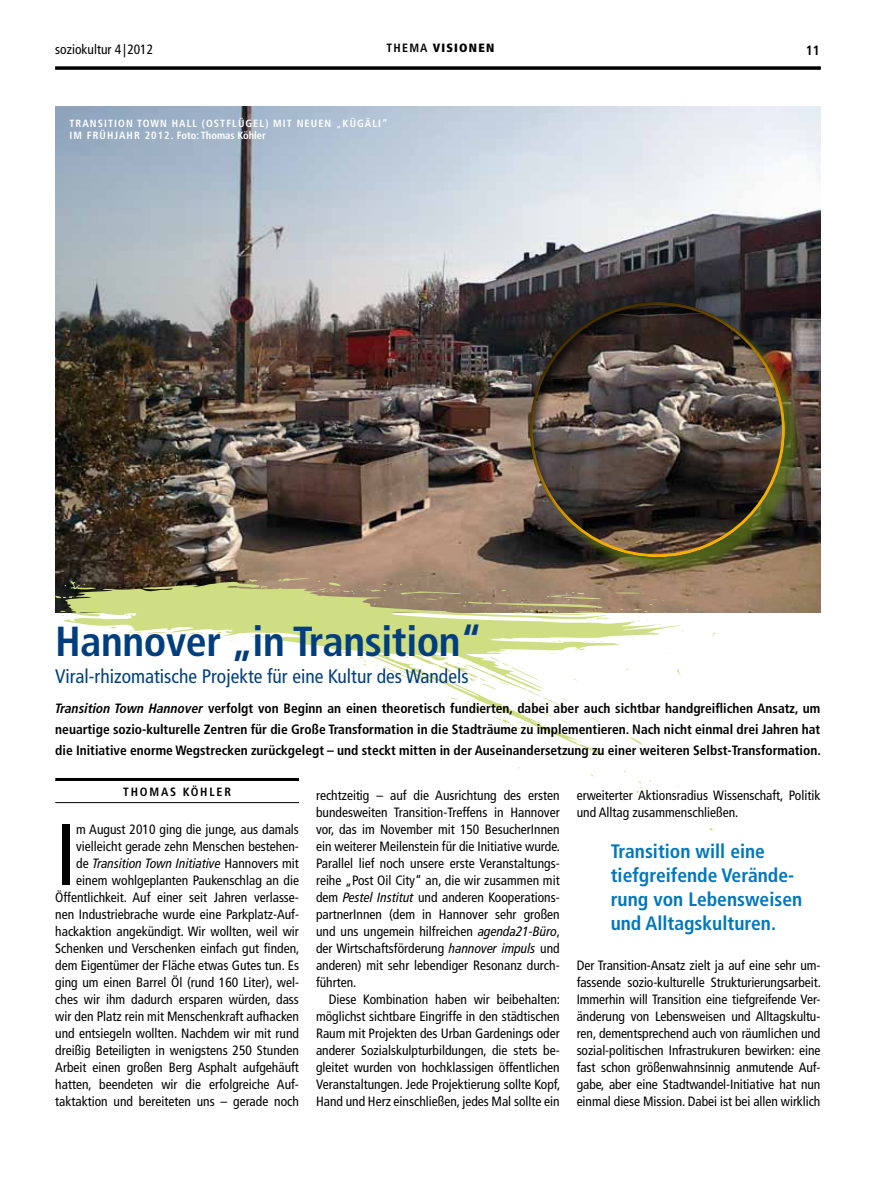
<style>
.page{position:relative;width:893px;height:1191px;background:#fff}
.page>*{position:absolute;margin:0;border:0;box-sizing:border-box;transform-origin:0 0}
.t1{font:condensed 86.55px "Frutiger LT Com";color:#000}
.t2{font:700 condensed 42px "Frutiger LT Com";letter-spacing:-.01em;color:#003e7e}
.t3{font:700 condensed 19.5px/24px "Frutiger LT Com";color:#0077bd}
.t4{font:condensed 19.5px "Frutiger LT Com";color:#003e7e}
.t5{font:condensed 13.5px/17px "Frutiger LT Com";color:#000;text-align:justify}
.t6{font:700 condensed 13.5px/21px "Frutiger LT Com";color:#000;text-align:justify}
.t7{font:900 condensed 12px "Frutiger LT Com";letter-spacing:.1em;color:#000}
.t8{font:700 condensed 12px "Frutiger LT Com";letter-spacing:.15em;color:#000}
.t9{font:700 condensed 10.5px/12px "Frutiger LT Com";letter-spacing:.1em;color:#fff}
.s1{font-weight:700}
.s2{font-weight:400}
.s3{font-style:italic}
</style>
<div class="page">
<img style="left:55px;top:106px;width:766px;height:506px">
<hr style="left:55px;top:67px;width:766px;height:3px;background:#000">
<hr style="left:55px;top:778px;width:244px;height:3px;background:#000">
<hr style="left:55px;top:802px;width:244px;height:1px;background:#000">
<div style="left:532px;top:304px;width:272px;height:272px;background:#5b731a;opacity:.77"></div>
<div style="left:528px;top:300px;width:258px;height:258px;background:#000;opacity:.75"></div>
<svg style="left:63px;top:582px;width:618px;height:173px"></svg>
<svg style="left:187px;top:587px;width:13px;height:2px"></svg>
<svg style="left:315px;top:624px;width:14px;height:4px"></svg>
<svg style="left:336px;top:635px;width:15px;height:1px"></svg>
<svg style="left:352px;top:626px;width:27px;height:2px"></svg>
<svg style="left:404px;top:637px;width:18px;height:2px"></svg>
<svg style="left:55px;top:595px;width:20px;height:3px"></svg>
<svg style="left:65px;top:581px;width:34px;height:8px"></svg>
<svg style="left:124px;top:630px;width:51px;height:13px"></svg>
<svg style="left:191px;top:643px;width:6px;height:2px"></svg>
<svg style="left:184px;top:632px;width:19px;height:5px"></svg>
<svg style="left:217px;top:632px;width:6px;height:5px"></svg>
<svg style="left:229px;top:636px;width:17px;height:11px"></svg>
<svg style="left:247px;top:579px;width:22px;height:10px"></svg>
<svg style="left:342px;top:646px;width:35px;height:22px"></svg>
<svg style="left:278px;top:578px;width:108px;height:18px;background:#ae9876"></svg>
<svg style="left:401px;top:655px;width:8px;height:3px"></svg>
<svg style="left:384px;top:666px;width:42px;height:20px"></svg>
<svg style="left:432px;top:640px;width:175px;height:102px"></svg>
<svg style="left:629px;top:737px;width:15px;height:9px"></svg>
<svg style="left:636px;top:781px;width:6px;height:12px"></svg>
<svg style="left:395px;top:583px;width:272px;height:47px;background:#b8ad88"></svg>
<svg style="left:677px;top:668px;width:4px;height:9px"></svg>
<p class="t5" style="left:55px;top:41px;width:99px">soziokultur 4 |2012</p>
<p class="t7" style="left:387px;top:40px;width:109px"><span class="s1">THEMA</span> VISIONEN</p>
<p class="t6" style="left:806px;top:40px;width:16px">11</p>
<p class="t9" style="left:70px;top:117px;width:320px">TRANSITION TOWN HALL (OSTFLÜGEL) MIT NEUEN <span class="s2">„</span>KÜGÄLI”<br>IM FRÜHJAHR 2012. Foto: Thomas Köhler</p>
<h2 class="t2" style="left:55px;top:617px;width:428px">Hannover „in Transition“</h2>
<h3 class="t4" style="left:55px;top:665px;width:415px">Viral-rhizomatische Projekte für eine Kultur des Wandels</h3>
<p class="t6" style="left:55px;top:698px;width:767px"><span class="s3">Transition Town Hannover</span> verfolgt von Beginn an einen theoretisch fundierten, dabei aber auch sichtbar handgreiflichen Ansatz, um neuartige sozio-kulturelle Zentren für die Große Transformation in die Stadträume zu implementieren. Nach nicht einmal drei Jahren hat die Initiative enorme Wegstrecken zurückgelegt – und steckt mitten in der Auseinandersetzung zu einer weiteren Selbst-Transformation.</p>
<p class="t8" style="left:123px;top:784px;width:109px">THOMAS KÖHLER</p>
<p class="t5" style="left:55px;top:820px;width:246px;text-align:right">m August 2010 ging die junge, aus damals vielleicht gerade zehn Menschen bestehen-<br>de <span class="s3">Transition Town Initiative</span> Hannovers mit einem wohlgeplanten Paukenschlag an die Öffentlichkeit. Auf einer seit Jahren verlasse&shy;nen Industriebrache wurde eine Parkplatz-Auf&shy;hackaktion angekündigt. Wir wollten, weil wir Schenken und Verschenken einfach gut finden, dem Eigentümer der Fläche etwas Gutes tun. Es ging um einen Barrel Öl (rund 160 Liter), wel&shy;ches wir ihm dadurch ersparen würden, dass wir den Platz rein mit Menschenkraft aufhacken und entsiegeln wollten. Nachdem wir mit rund dreißig Beteiligten in wenigstens 250 Stunden Arbeit einen großen Berg Asphalt aufgehäuft hatten, beendeten wir die erfolgreiche Auf&shy;taktaktion und bereiteten uns – gerade noch</p>
<h1 class="t1" style="left:55px;top:804px;width:22px">I</h1>
<p class="t5" style="left:316px;top:786px;width:246px">rechtzeitig – auf die Ausrichtung des ersten bundesweiten Transition-Treffens in Hannover vor, das im November mit 150 BesucherInnen ein weiterer Meilenstein für die Initiative wurde.<br>Parallel lief noch unsere erste Veranstaltungs&shy;reihe „Post Oil City“ an, die wir zusammen mit dem <span class="s3">Pestel Institut</span> und anderen Kooperations&shy;partnerInnen (dem in Hannover sehr großen und uns ungemein hilfreichen <span class="s3">agenda21-Büro</span>, der Wirtschaftsförderung <span class="s3">hannover impuls</span> und anderen) mit sehr lebendiger Resonanz durch&shy;führten.</p>
<p class="t5" style="left:316px;top:990px;width:246px;text-indent:13px">Diese Kombination haben wir beibehalten: möglichst sichtbare Eingriffe in den städtischen Raum mit Projekten des Urban Gardenings oder anderer Sozialskulpturbildungen, die stets be&shy;gleitet wurden von hochklassigen öffentlichen Veranstaltungen. Jede Projektierung sollte Kopf, Hand und Herz einschließen, jedes Mal sollte ein</p>
<p class="t5" style="left:577px;top:786px;width:245px">erweiterter Aktionsradius Wissenschaft, Politik und Alltag zusammenschließen.</p>
<h3 class="t3" style="left:611px;top:839px;width:193px">Transition will eine tiefgreifende Verände&shy;rung von Lebensweisen und Alltagskulturen.</h3>
<p class="t5" style="left:577px;top:956px;width:246px">Der Transition-Ansatz zielt ja auf eine sehr um&shy;fassende sozio-kulturelle Strukturierungsarbeit.<br>Immerhin will Transition eine tiefgreifende Ver&shy;änderung von Lebensweisen und Alltagskultu&shy;ren, dementsprechend auch von räumlichen und sozial-politischen Infrastrukuren bewirken: eine fast schon größenwahnsinnig anmutende Auf&shy;gabe, aber eine Stadtwandel-Initiative hat nun einmal diese Mission. Dabei ist bei allen wirklich</p>
</div>
